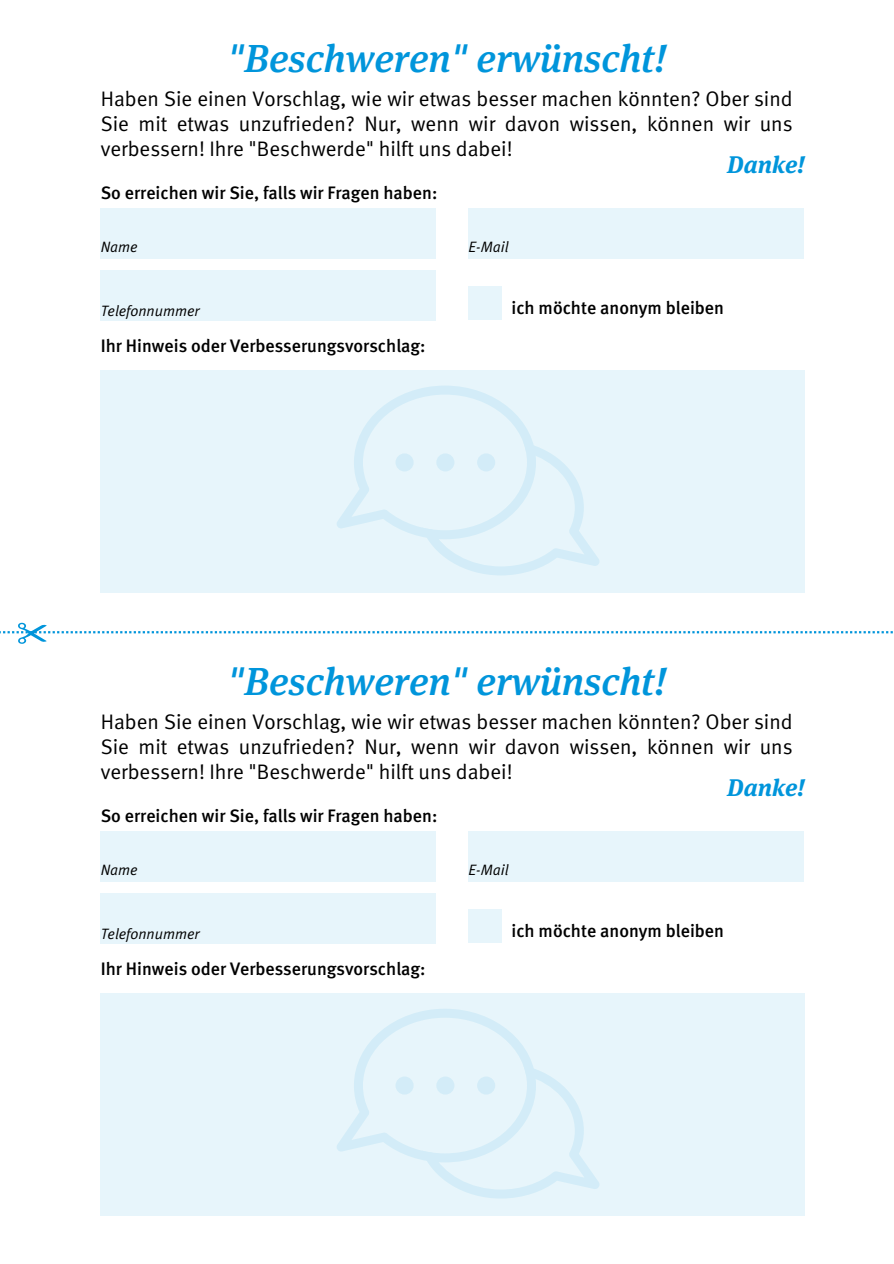
<style>
.page{position:relative;width:894px;height:1264px;background:#fff}
.page>*{position:absolute;margin:0;border:0;box-sizing:border-box;transform-origin:0 0}
.t1{font:italic 500 39px "DGUV Meta Serif";color:#0095db}
.t2{font:italic 700 24px "DGUV Meta Serif";color:#0095db}
.t3{font:21px/24.8px "DGUV Meta";color:#000;text-align:justify}
.t4{font:500 18px "DGUV Meta";color:#000}
.t5{font:italic 15px "DGUV Meta";color:#000}
</style>
<div class="page">
<div style="left:101px;top:209px;width:335px;height:49px;background:#e7f5fb"></div>
<div style="left:468px;top:209px;width:335px;height:49px;background:#e7f5fb"></div>
<div style="left:101px;top:271px;width:335px;height:49px;background:#e7f5fb"></div>
<div style="left:468px;top:286px;width:33px;height:34px;background:#e7f5fb"></div>
<div style="left:101px;top:370px;width:703px;height:222px;background:#e7f5fb"></div>
<svg style="left:337px;top:386px;width:262px;height:189px"></svg>
<div style="left:395px;top:453px;width:18px;height:18px;background:#d3ecf8;border-radius:50%"></div>
<div style="left:436px;top:453px;width:18px;height:18px;background:#d3ecf8;border-radius:50%"></div>
<div style="left:477px;top:453px;width:18px;height:18px;background:#d3ecf8;border-radius:50%"></div>
<div style="left:101px;top:831px;width:335px;height:50px;background:#e7f5fb"></div>
<div style="left:468px;top:831px;width:335px;height:50px;background:#e7f5fb"></div>
<div style="left:101px;top:893px;width:335px;height:50px;background:#e7f5fb"></div>
<div style="left:468px;top:909px;width:33px;height:33px;background:#e7f5fb"></div>
<div style="left:101px;top:993px;width:703px;height:222px;background:#e7f5fb"></div>
<svg style="left:337px;top:1009px;width:262px;height:189px"></svg>
<div style="left:395px;top:1076px;width:18px;height:18px;background:#d3ecf8;border-radius:50%"></div>
<div style="left:436px;top:1076px;width:18px;height:18px;background:#d3ecf8;border-radius:50%"></div>
<div style="left:477px;top:1076px;width:18px;height:18px;background:#d3ecf8;border-radius:50%"></div>
<svg style="left:0;top:622px;width:893px;height:22px"></svg>
<h1 class="t1" style="left:227px;top:26px;width:440px">"Beschweren" erwünscht!</h1>
<p class="t3" style="left:101px;top:88px;width:693px">Haben Sie einen Vorschlag, wie wir etwas besser machen könnten? Ober sind Sie mit etwas unzufrieden? Nur, wenn wir davon wissen, können wir uns verbessern! Ihre "Beschwerde" hilft uns dabei!</p>
<p class="t4" style="left:101px;top:185px;width:338px">So erreichen wir Sie, falls wir Fragen haben:</p>
<p class="t5" style="left:101px;top:240px;width:38px">Name</p>
<p class="t2" style="left:727px;top:144px;width:79px">Danke!</p>
<p class="t5" style="left:468px;top:240px;width:42px">E-Mail</p>
<p class="t5" style="left:101px;top:304px;width:101px">Telefonnummer</p>
<p class="t4" style="left:101px;top:338px;width:326px">Ihr Hinweis oder Verbesserungsvorschlag:</p>
<p class="t4" style="left:511px;top:300px;width:214px">ich möchte anonym bleiben</p>
<h1 class="t1" style="left:227px;top:649px;width:440px">"Beschweren" erwünscht!</h1>
<p class="t3" style="left:101px;top:711px;width:693px">Haben Sie einen Vorschlag, wie wir etwas besser machen könnten? Ober sind Sie mit etwas unzufrieden? Nur, wenn wir davon wissen, können wir uns verbessern! Ihre "Beschwerde" hilft uns dabei!</p>
<p class="t4" style="left:101px;top:808px;width:338px">So erreichen wir Sie, falls wir Fragen haben:</p>
<p class="t5" style="left:101px;top:863px;width:38px">Name</p>
<p class="t2" style="left:727px;top:767px;width:79px">Danke!</p>
<p class="t5" style="left:468px;top:863px;width:42px">E-Mail</p>
<p class="t5" style="left:101px;top:927px;width:101px">Telefonnummer</p>
<p class="t4" style="left:101px;top:961px;width:326px">Ihr Hinweis oder Verbesserungsvorschlag:</p>
<p class="t4" style="left:511px;top:923px;width:214px">ich möchte anonym bleiben</p>
</div>
